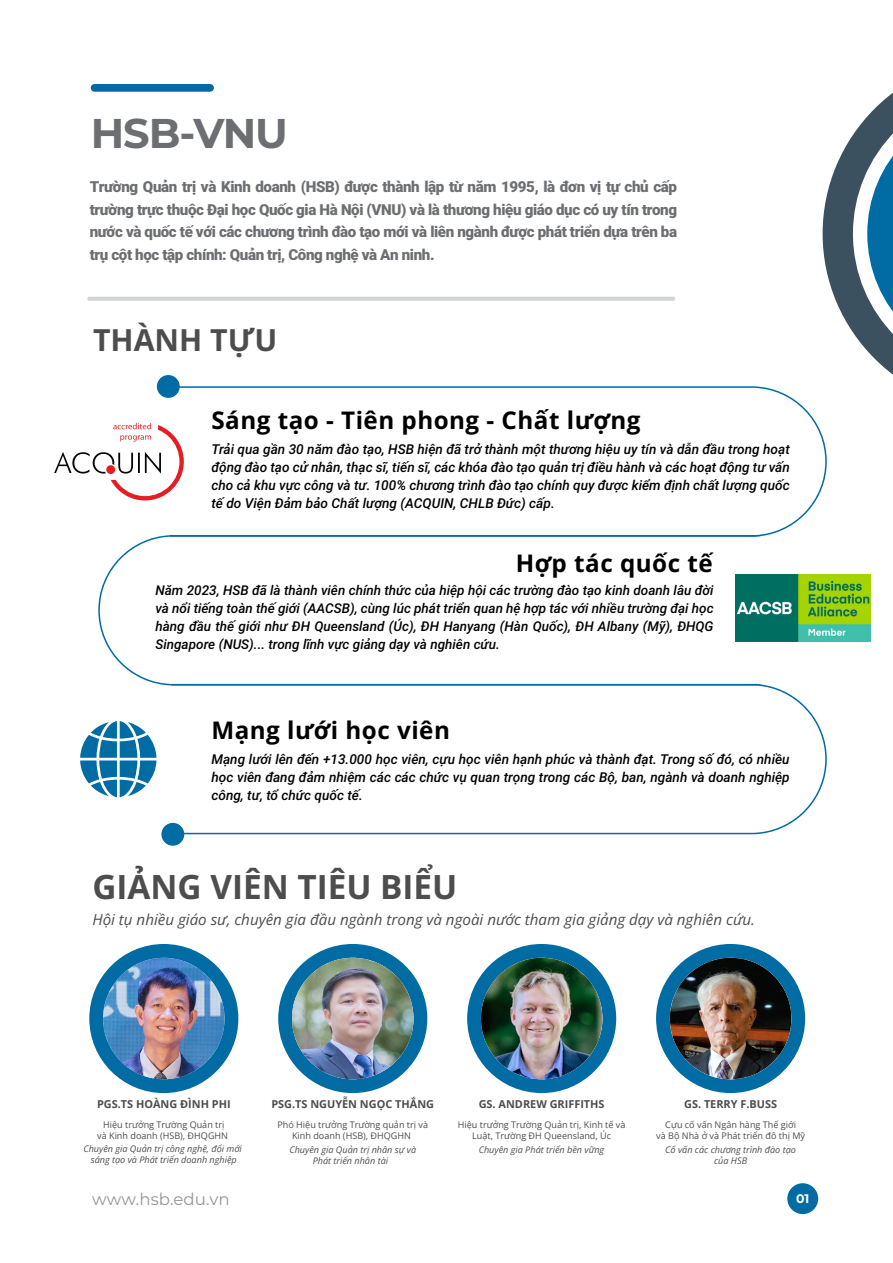
<style>
.page{position:relative;width:893px;height:1263px;background:#fff}
.page>*{position:absolute;margin:0;border:0;box-sizing:border-box;transform-origin:0 0}
.t1{font:700 41.55px "Montserrat";letter-spacing:-.025em;color:#6d6e71}
.t2{font:700 33.3px "Open Sans";color:#4d4d4d}
.t3{font:700 30.3px "Open Sans";color:#4d4d4d}
.t4{font:700 24.15px "Open Sans";letter-spacing:.02em;color:#000}
.t5{font:16.65px "Montserrat";color:#949699}
.t6{font:15.15px/22.6px "Roboto";letter-spacing:-.025em;color:#6d6e71;text-align:justify}
.t7{font:italic 15.15px "Open Sans";color:#4d4d4d}
.t8{font:italic 500 13.65px/18.1px "Roboto";color:#000;text-align:justify}
.t9{font:italic 500 13.5px/18px "Roboto";color:#000;text-align:justify}
.t10{font:700 12.45px "Montserrat";color:#fff}
.t11{font:700 10.95px "Open Sans";color:#4d4d4d}
.t12{font:9.15px/10.9px "Open Sans";color:#4d4d4d;text-align:center}
.t13{font:italic 9.15px/10.9px "Open Sans";color:#4d4d4d;text-align:center}
</style>
<div class="page">
<svg style="left:823px;top:92px;width:70px;height:283px"></svg>
<div style="left:787px;top:1183px;width:31px;height:31px;background:#006ca3;border-radius:50%"></div>
<hr style="left:87px;top:297px;width:588px;height:4px;background:#d2d3d3;border-radius:2px">
<div style="left:91px;top:84px;width:123px;height:8px;background:#006ca3;border-radius:4px"></div>
<svg style="left:172px;top:386px;width:655px;height:150px"></svg>
<svg style="left:98px;top:535px;width:664px;height:150px"></svg>
<svg style="left:171px;top:684px;width:656px;height:150px"></svg>
<div style="left:157px;top:375px;width:23px;height:23px;background:#006ca3;border-radius:50%"></div>
<div style="left:161px;top:823px;width:23px;height:23px;background:#006ca3;border-radius:50%"></div>
<img style="left:735px;top:574px;width:135px;height:68px">
<svg style="left:80px;top:721px;width:76px;height:76px"></svg>
<svg style="left:54px;top:423px;width:130px;height:77px"></svg>
<div style="left:89px;top:944px;width:149px;height:149px;background:#006ca3;border-radius:50%"></div>
<img style="left:103px;top:958px;width:122px;height:121px;border-radius:61px">
<div style="left:278px;top:944px;width:149px;height:149px;background:#006ca3;border-radius:50%"></div>
<img style="left:292px;top:958px;width:121px;height:121px;border-radius:61px">
<div style="left:467px;top:944px;width:149px;height:149px;background:#006ca3;border-radius:50%"></div>
<img style="left:481px;top:958px;width:121px;height:121px;border-radius:61px">
<div style="left:656px;top:944px;width:149px;height:149px;background:#006ca3;border-radius:50%"></div>
<img style="left:670px;top:958px;width:121px;height:121px;border-radius:61px">
<h1 class="t1" style="left:91px;top:103px;width:199px">HSB-VNU</h1>
<p class="t6" style="left:90px;top:175px;width:589px">Trường Quản trị và Kinh doanh (HSB) được thành lập từ năm 1995, là đơn vị tự chủ cấp trường trực thuộc Đại học Quốc gia Hà Nội (VNU) và là thương hiệu giáo dục có uy tín trong nước và quốc tế với các chương trình đào tạo mới và liên ngành được phát triển dựa trên ba trụ cột học tập chính: Quản trị, Công nghệ và An ninh.</p>
<h3 class="t3" style="left:93px;top:318px;width:186px">THÀNH TỰU</h3>
<h3 class="t4" style="left:211px;top:403px;width:431px">Sáng tạo - Tiên phong - Chất lượng</h3>
<p class="t8" style="left:211px;top:439px;width:580px">Trải qua gần 30 năm đào tạo, HSB hiện đã trở thành một thương hiệu uy tín và dẫn đầu trong hoạt động đào tạo cử nhân, thạc sĩ, tiến sĩ, các khóa đào tạo quản trị điều hành và các hoạt động tư vấn cho cả khu vực công và tư. 100% chương trình đào tạo chính quy được kiểm định chất lượng quốc tế do Viện Đảm bảo Chất lượng (ACQUIN, CHLB Đức) cấp.</p>
<h3 class="t4" style="left:516px;top:546px;width:199px">Hợp tác quốc tế</h3>
<p class="t9" style="left:155px;top:581px;width:560px">Năm 2023, HSB đã là thành viên chính thức của hiệp hội các trường đào tạo kinh doanh lâu đời và nổi tiếng toàn thế giới (AACSB), cùng lúc phát triển quan hệ hợp tác với nhiều trường đại học hàng đầu thế giới như ĐH Queensland (Úc), ĐH Hanyang (Hàn Quốc), ĐH Albany (Mỹ), ĐHQG Singapore (NUS)... trong lĩnh vực giảng dạy và nghiên cứu.</p>
<h3 class="t4" style="left:211px;top:713px;width:240px">Mạng lưới học viên</h3>
<p class="t8" style="left:211px;top:749px;width:580px">Mạng lưới lên đến +13.000 học viên, cựu học viên hạnh phúc và thành đạt. Trong số đó, có nhiều học viên đang đảm nhiệm các các chức vụ quan trọng trong các Bộ, ban, ngành và doanh nghiệp công, tư, tổ chức quốc tế.</p>
<h2 class="t2" style="left:92px;top:863px;width:366px">GIẢNG VIÊN TIÊU BIỂU</h2>
<p class="t7" style="left:92px;top:909px;width:664px">Hội tụ nhiều giáo sư, chuyên gia đầu ngành trong và ngoài nước tham gia giảng dạy và nghiên cứu.</p>
<p class="t11" style="left:97px;top:1096px;width:135px">PGS.TS HOÀNG ĐÌNH PHI</p>
<p class="t12" style="left:97px;top:1119px;width:132px">Hiệu trưởng Trường Quản trị và Kinh doanh (HSB), ĐHQGHN</p>
<p class="t13" style="left:83px;top:1142px;width:160px">Chuyên gia Quản trị công nghệ, đổi mới sáng tạo và Phát triển doanh nghiệp</p>
<p class="t11" style="left:271px;top:1096px;width:164px">PSG.TS NGUYỄN NGỌC THẮNG</p>
<p class="t12" style="left:277px;top:1119px;width:152px">Phó Hiệu trưởng Trường quản trị và<br>Kinh doanh (HSB), ĐHQGHN</p>
<p class="t13" style="left:289px;top:1144px;width:128px">Chuyên gia Quản trị nhân sự và<br>Phát triển nhân tài</p>
<p class="t11" style="left:479px;top:1096px;width:127px">GS. ANDREW GRIFFITHS</p>
<p class="t12" style="left:458px;top:1119px;width:169px">Hiệu trưởng Trường Quản trị, Kinh tế và<br>Luật, Trường ĐH Queensland, Úc</p>
<p class="t13" style="left:479px;top:1144px;width:127px">Chuyên gia Phát triển bền vững</p>
<p class="t11" style="left:684px;top:1096px;width:94px">GS. TERRY F.BUSS</p>
<p class="t12" style="left:656px;top:1119px;width:150px">Cựu cố vấn Ngân hàng Thế giới<br>và Bộ Nhà ở và Phát triển đô thị Mỹ</p>
<p class="t13" style="left:665px;top:1144px;width:132px">Cố vấn các chương trình đào tạo của HSB</p>
<p class="t5" style="left:92px;top:1188px;width:139px">www.hsb.edu.vn</p>
<p class="t10" style="left:796px;top:1190px;width:15px">01</p>
</div>
